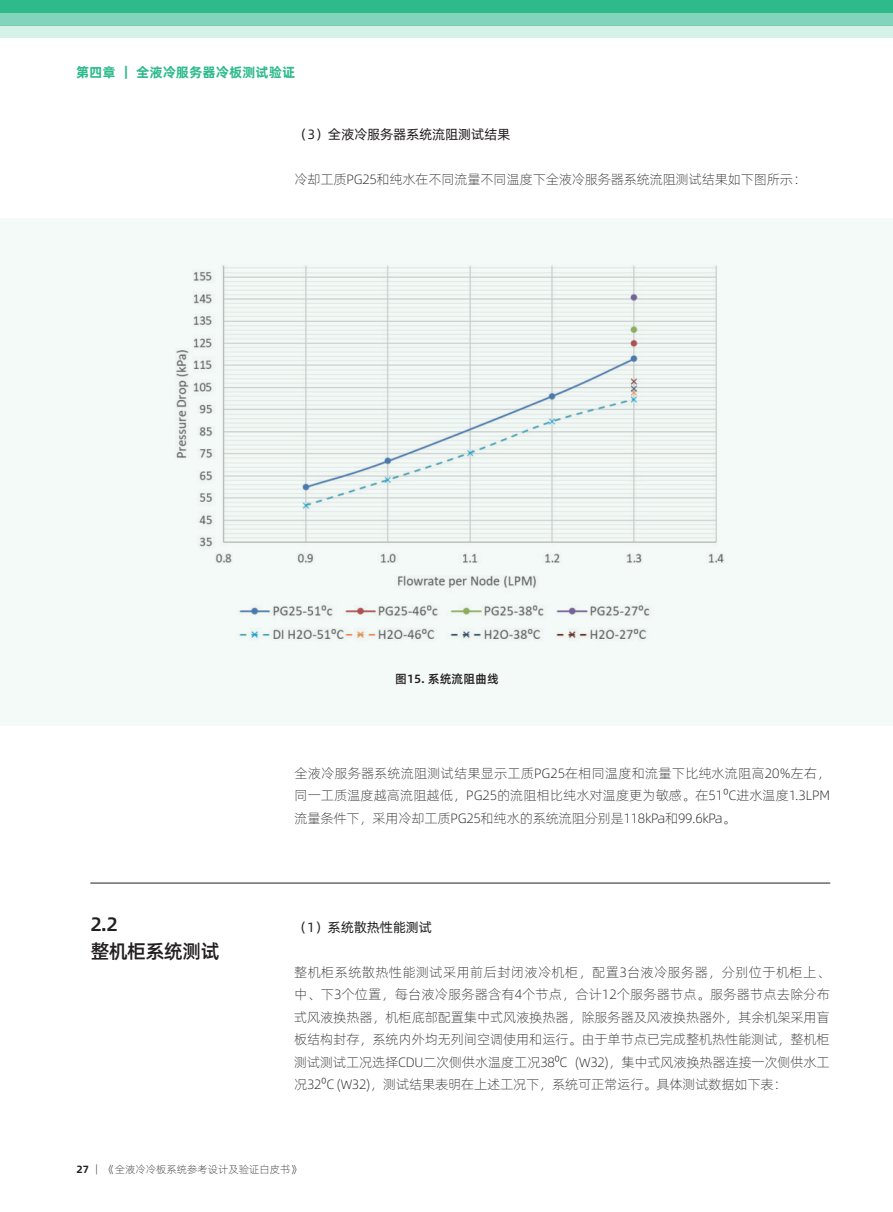
<style>
.page{position:relative;width:893px;height:1212px;background:#fff}
.page>*{position:absolute;margin:0;border:0;box-sizing:border-box;transform-origin:0 0}
.t1{font:19.5px/27px "Alibaba Pu Hui Ti M";letter-spacing:-.04em;color:#231f20}
.t2{font:13.5px/22.5px "Alibaba Pu Hui Ti L";letter-spacing:-.02em;color:#231f20;text-align:justify}
.t3{font:13.5px "Alibaba Pu Hui Ti R";letter-spacing:-.02em;color:#231f20}
.t4{font:13.5px "Alibaba Pu Hui Ti B";color:#2fba8c}
.t5{font:12px "Alibaba Pu Hui Ti M";color:#231f20}
.t6{font:10.5px "Alibaba Pu Hui Ti L";color:#231f20}
.s1{font-family:"Alibaba Pu Hui Ti B"}
</style>
<div class="page">
<div style="left:0;top:0;width:893px;height:13px;background:#2fba8c"></div>
<div style="left:0;top:13px;width:893px;height:13px;background:#82d5ba"></div>
<div style="left:0;top:26px;width:893px;height:12px;background:#d6f1e8"></div>
<div style="left:0;top:218px;width:893px;height:507px;background:#f4faf7"></div>
<img style="left:176px;top:265px;width:548px;height:374px">
<hr style="left:90px;top:883px;width:740px;height:1px;background:#231f20">
<p class="t4" style="left:76px;top:62px;width:221px">第四章 ｜ 全液冷服务器冷板测试验证</p>
<p class="t3" style="left:294px;top:124px;width:217px">（3）全液冷服务器系统流阻测试结果</p>
<p class="t2" style="left:294px;top:167px;width:513px">冷却工质PG25和纯水在不同流量不同温度下全液冷服务器系统流阻测试结果如下图所示：</p>
<p class="t5" style="left:395px;top:669px;width:105px">图15. 系统流阻曲线</p>
<h1 class="t1" style="left:90px;top:910px;width:131px">2.2<br>整机柜系统测试</h1>
<p class="t2" style="left:294px;top:761px;width:537px">全液冷服务器系统流阻测试结果显示工质PG25在相同温度和流量下比纯水流阻高20%左右，同一工质温度越高流阻越低，PG25的流阻相比纯水对温度更为敏感。在51⁰C进水温度1.3LPM流量条件下，采用冷却工质PG25和纯水的系统流阻分别是118kPa和99.6kPa。</p>
<p class="t3" style="left:294px;top:917px;width:139px">（1）系统散热性能测试</p>
<p class="t2" style="left:294px;top:960px;width:537px">整机柜系统散热性能测试采用前后封闭液冷机柜，配置3台液冷服务器，分别位于机柜上、中、下3个位置，每台液冷服务器含有4个节点，合计12个服务器节点。服务器节点去除分布式风液换热器，机柜底部配置集中式风液换热器，除服务器及风液换热器外，其余机架采用盲板结构封存，系统内外均无列间空调使用和运行。由于单节点已完成整机热性能测试，整机柜测试测试工况选择CDU二次侧供水温度工况38⁰C (W32)，集中式风液换热器连接一次侧供水工况32⁰C (W32)，测试结果表明在上述工况下，系统可正常运行。具体测试数据如下表：</p>
<p class="t6" style="left:77px;top:1161px;width:226px"><span class="s1">27</span> ｜ 《全液冷冷板系统参考设计及验证白皮书》</p>
</div>
